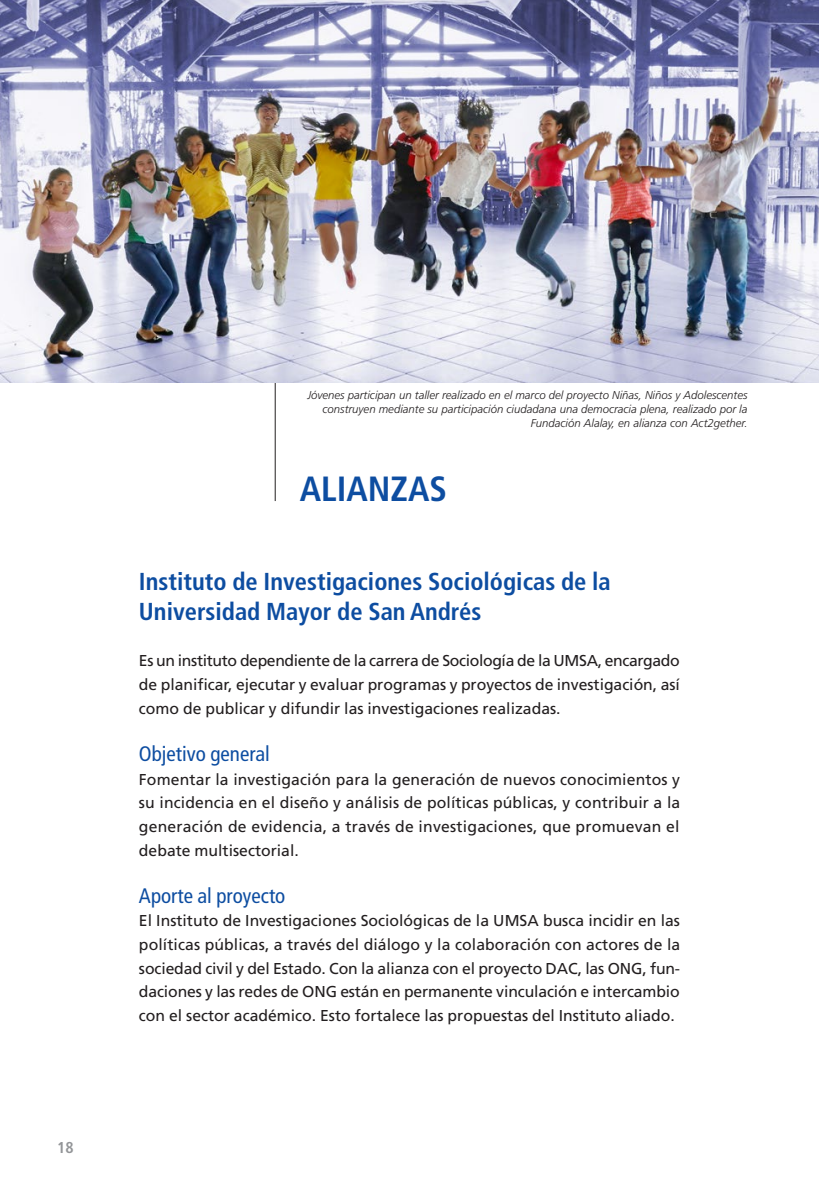
<style>
.page{position:relative;width:819px;height:1191px;background:#fff}
.page>*{position:absolute;margin:0;border:0;box-sizing:border-box;transform-origin:0 0}
.Titulo_01{font:700 condensed 35px "Frutiger LT Std";color:#0d4da1}
._04_Subtitulo_Socios{font:700 condensed 24.5px/29.8px "Frutiger LT Std";color:#0d4da1}
._05_Sub_Soc_Alianza{font:condensed 21px "Frutiger LT Std";color:#0d4da1}
.Cuerpo_01_SE{font:15.75px/23.6px "Frutiger LT Std";color:#231f20;text-align:justify}
.t1{font:700 condensed 15.75px "Frutiger LT Std";color:#939598}
.Pie_foto_Izquierda{font:italic 300 11.38px/13.7px "Frutiger LT Std";color:#231f20;text-align:right}
</style>
<div class="page">
<hr style="left:275px;top:383px;width:1px;height:118px;background:#231f20">
<img style="left:0;top:0;width:818px;height:383px">
<p class="t1" style="left:57px;top:1138px;width:18px">18</p>
<p class="Pie_foto_Izquierda" style="left:307px;top:389px;width:441px">Jóvenes participan un taller realizado en el marco del proyecto Niñas, Niños y Adolescentes construyen mediante su participación ciudadana una democracia plena, realizado por la<br>Fundación Alalay, en alianza con Act2gether.</p>
<p class="Titulo_01" style="left:300px;top:468px;width:149px">ALIANZAS</p>
<p class="_04_Subtitulo_Socios" style="left:139px;top:567px;width:473px">Instituto de Investigaciones Sociológicas de la<br>Universidad Mayor de San Andrés</p>
<p class="Cuerpo_01_SE" style="left:139px;top:649px;width:542px">Es un instituto dependiente de la carrera de Sociología de la UMSA, encargado de planificar, ejecutar y evaluar programas y proyectos de investigación, así como de publicar y difundir las investigaciones realizadas.</p>
<p class="_05_Sub_Soc_Alianza" style="left:139px;top:741px;width:132px">Objetivo general</p>
<p class="Cuerpo_01_SE" style="left:139px;top:767px;width:542px">Fomentar la investigación para la generación de nuevos conocimientos y su incidencia en el diseño y análisis de políticas públicas, y contribuir a la generación de evidencia, a través de investigaciones, que promuevan el debate multisectorial.</p>
<p class="_05_Sub_Soc_Alianza" style="left:139px;top:883px;width:148px">Aporte al proyecto</p>
<p class="Cuerpo_01_SE" style="left:139px;top:909px;width:542px">El Instituto de Investigaciones Sociológicas de la UMSA busca incidir en las políticas públicas, a través del diálogo y la colaboración con actores de la sociedad civil y del Estado. Con la alianza con el proyecto DAC, las ONG, fun&shy;daciones y las redes de ONG están en permanente vinculación e intercambio con el sector académico. Esto fortalece las propuestas del Instituto aliado.</p>
</div>
